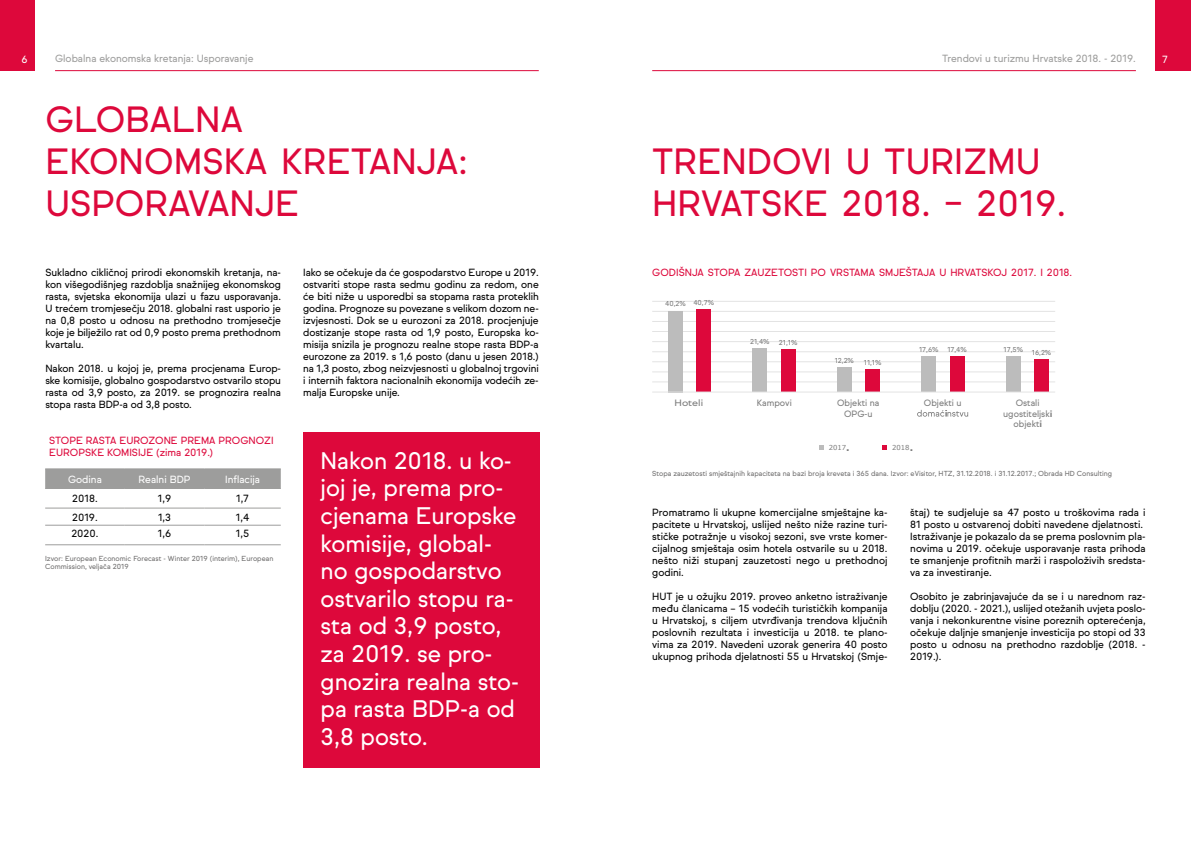
<style>
.page{position:relative;width:1191px;height:842px;background:#fff}
.page>*{position:absolute;margin:0;border:0;box-sizing:border-box;transform-origin:0 0}
.t1{font:35px/42px "Sul Sans";color:#dd083b}
.t2{font:23px/27.6px "Sul Sans";color:#fff}
.t3{font:10px/12px "Sul Sans";color:#000;text-align:justify}
.t4{font:10px/12px "Sul Sans";color:#dd083b}
.t5{font:10px "Sul Sans";color:#9d9d9c}
.t6{font:10px "Sul Sans";color:#fff}
.t7{font:8.8px/10.7px "Sul Sans";color:#7b7b7b;text-align:center}
.t8{font:8.8px "Sul Sans";color:#7b7b7b;scale:1.17 1}
.t9{font:7px/8.4px "Sul Sans";color:#706f6f}
.t10{font:6.8px "Sul Sans";color:#7b7b7b}
.t11{font:6.8px "Verdana";color:#7b7b7b}
.s1{font-size:12.6px}
</style>
<div class="page">
<hr style="left:55px;top:70px;width:484px;height:1px;background:#dd083b">
<hr style="left:652px;top:70px;width:483px;height:1px;background:#dd083b">
<div style="left:0;top:0;width:35px;height:71px;background:#dd083b"></div>
<div style="left:1155px;top:0;width:36px;height:71px;background:#dd083b"></div>
<div style="left:303px;top:432px;width:236px;height:336px;background:#dd083b"></div>
<div style="left:45px;top:470px;width:236px;height:18px;background:#9d9d9c"></div>
<hr style="left:45px;top:469px;width:80px;height:1px;background:#9d9d9c">
<hr style="left:125px;top:469px;width:79px;height:1px;background:#9d9d9c">
<hr style="left:204px;top:469px;width:77px;height:1px;background:#9d9d9c">
<hr style="left:45px;top:488px;width:80px;height:1px;background:#9d9d9c">
<hr style="left:125px;top:488px;width:79px;height:1px;background:#9d9d9c">
<hr style="left:204px;top:488px;width:77px;height:1px;background:#9d9d9c">
<hr style="left:45px;top:508px;width:80px;height:1px;background:#9d9d9c">
<hr style="left:125px;top:508px;width:79px;height:1px;background:#9d9d9c">
<hr style="left:204px;top:508px;width:77px;height:1px;background:#9d9d9c">
<hr style="left:45px;top:525px;width:80px;height:1px;background:#9d9d9c">
<hr style="left:125px;top:525px;width:79px;height:1px;background:#9d9d9c">
<hr style="left:204px;top:525px;width:77px;height:1px;background:#9d9d9c">
<hr style="left:45px;top:544px;width:80px;height:1px;background:#9d9d9c">
<hr style="left:125px;top:544px;width:79px;height:1px;background:#9d9d9c">
<hr style="left:204px;top:544px;width:77px;height:1px;background:#9d9d9c">
<hr style="left:652px;top:301px;width:403px;height:1px;background:#e3e3e3">
<hr style="left:652px;top:311px;width:403px;height:1px;background:#e3e3e3">
<hr style="left:652px;top:321px;width:403px;height:1px;background:#e3e3e3">
<hr style="left:652px;top:331px;width:403px;height:1px;background:#e3e3e3">
<hr style="left:652px;top:341px;width:403px;height:1px;background:#e3e3e3">
<hr style="left:652px;top:352px;width:403px;height:1px;background:#e3e3e3">
<hr style="left:652px;top:362px;width:403px;height:1px;background:#e3e3e3">
<hr style="left:652px;top:372px;width:403px;height:1px;background:#e3e3e3">
<hr style="left:652px;top:382px;width:403px;height:1px;background:#e3e3e3">
<div style="left:1006px;top:357px;width:14px;height:35px;background:#bcbcbc"></div>
<div style="left:921px;top:357px;width:15px;height:35px;background:#bcbcbc"></div>
<div style="left:837px;top:367px;width:14px;height:25px;background:#bcbcbc"></div>
<div style="left:752px;top:349px;width:15px;height:43px;background:#bcbcbc"></div>
<div style="left:668px;top:311px;width:14px;height:81px;background:#bcbcbc"></div>
<div style="left:1034px;top:359px;width:14px;height:33px;background:#dd083b"></div>
<div style="left:950px;top:357px;width:14px;height:35px;background:#dd083b"></div>
<div style="left:865px;top:370px;width:15px;height:22px;background:#dd083b"></div>
<div style="left:781px;top:349px;width:14px;height:43px;background:#dd083b"></div>
<div style="left:696px;top:310px;width:15px;height:82px;background:#dd083b"></div>
<hr style="left:652px;top:392px;width:403px;height:1px;background:#e3e3e3">
<svg style="left:917px;top:410px;width:51px;height:7px"></svg>
<svg style="left:819px;top:445px;width:4px;height:5px"></svg>
<svg style="left:882px;top:445px;width:5px;height:5px"></svg>
<p class="t6" style="left:21px;top:53px;width:8px">6</p>
<p class="t5" style="left:55px;top:52px;width:200px">Globalna ekonomska kretanja: Usporavanje</p>
<p class="t5" style="left:942px;top:52px;width:195px">Trendovi u turizmu Hrvatske 2018. - 2019.</p>
<p class="t6" style="left:1162px;top:53px;width:7px">7</p>
<h1 class="t1" style="left:45px;top:99px;width:424px">GLOBALNA<br>EKONOMSKA KRETANJA:<br>USPORAVANJE</h1>
<p class="t3" style="left:45px;top:266px;width:237px">Sukladno cikličnoj prirodi ekonomskih kretanja, na&shy;kon višegodišnjeg razdoblja snažnijeg ekonomskog rasta, svjetska ekonomija ulazi u fazu usporavanja.<br>U trećem tromjesečju 2018. globalni rast usporio je na 0,8 posto u odnosu na prethodno tromjesečje koje je bilježilo rat od 0,9 posto prema prethodnom kvartalu.</p>
<p class="t3" style="left:45px;top:362px;width:237px">Nakon 2018. u kojoj je, prema procjenama Europ&shy;ske komisije, globalno gospodarstvo ostvarilo stopu rasta od 3,9 posto, za 2019. se prognozira realna stopa rasta BDP-a od 3,8 posto.</p>
<p class="t4" style="left:49px;top:434px;width:226px">STOPE RASTA EUROZONE PREMA PROGNOZI<br>EUROPSKE KOMISIJE (zima 2019.)</p>
<p class="t6" style="left:68px;top:473px;width:35px">Godina</p>
<p class="t6" style="left:138px;top:473px;width:54px">Realni BDP</p>
<p class="t6" style="left:225px;top:473px;width:36px">Inflacija</p>
<p class="t3" style="left:72px;top:493px;width:27px">2018.</p>
<p class="t3" style="left:158px;top:493px;width:15px">1,9</p>
<p class="t3" style="left:236px;top:493px;width:14px">1,7</p>
<p class="t3" style="left:72px;top:511px;width:27px">2019.</p>
<p class="t3" style="left:158px;top:511px;width:15px">1,3</p>
<p class="t3" style="left:236px;top:511px;width:15px">1,4</p>
<p class="t3" style="left:71px;top:527px;width:29px">2020.</p>
<p class="t3" style="left:158px;top:527px;width:15px">1,6</p>
<p class="t3" style="left:236px;top:527px;width:15px">1,5</p>
<p class="t9" style="left:45px;top:554px;width:230px">Izvor: European Economic Forecast - Winter 2019 (interim), European<br>Commission, veljača 2019</p>
<p class="t3" style="left:303px;top:266px;width:237px">Iako se očekuje da će gospodarstvo Europe u 2019. ostvariti stope rasta sedmu godinu za redom, one će biti niže u usporedbi sa stopama rasta proteklih godina. Prognoze su povezane s velikom dozom ne&shy;izvjesnosti. Dok se u eurozoni za 2018. procjenjuje dostizanje stope rasta od 1,9 posto, Europska ko&shy;misija snizila je prognozu realne stope rasta BDP-a eurozone za 2019. s 1,6 posto (danu u jesen 2018.) na 1,3 posto, zbog neizvjesnosti u globalnoj trgovini i internih faktora nacionalnih ekonomija vodećih ze&shy;malja Europske unije.</p>
<h2 class="t2" style="left:320px;top:447px;width:200px">Nakon 2018. u ko&shy;joj je, prema pro&shy;cjenama Europske komisije, global&shy;no gospodarstvo ostvarilo stopu ra&shy;sta od 3,9 posto, za 2019. se pro&shy;gnozira realna sto&shy;pa rasta BDP-a od<br>3,8 posto.</h2>
<h1 class="t1" style="left:652px;top:140px;width:415px">TRENDOVI U TURIZMU<br>HRVATSKE 2018. – 2019.</h1>
<p class="t4" style="left:652px;top:266px;width:421px">GODIŠNJA STOPA ZAUZETOSTI PO VRSTAMA SMJEŠTAJA U HRVATSKOJ 2017. I 2018.</p>
<p class="t10" style="left:665px;top:300px;width:22px">40,2%</p>
<p class="t10" style="left:693px;top:299px;width:22px">40,7%</p>
<p class="t10" style="left:750px;top:337px;width:21px">21,4%</p>
<p class="t10" style="left:779px;top:338px;width:20px">21,1%</p>
<p class="t10" style="left:834px;top:356px;width:21px">12,2%</p>
<p class="t10" style="left:864px;top:358px;width:19px">11,1%</p>
<p class="t10" style="left:919px;top:345px;width:21px">17,6%</p>
<p class="t10" style="left:1003px;top:345px;width:21px">17,5%</p>
<p class="t10" style="left:947px;top:346px;width:21px">17,4%</p>
<p class="t10" style="left:1031px;top:348px;width:21px">16,2%</p>
<p class="t8" style="left:674px;top:398px;width:26px">Hoteli</p>
<p class="t7" style="left:756px;top:397px;width:37px">Kampovi</p>
<p class="t7" style="left:837px;top:397px;width:44px">Objekti na<br>OPG-u</p>
<p class="t7" style="left:924px;top:397px;width:39px">Objekti u</p>
<p class="t7" style="left:1003px;top:397px;width:51px">Ostali ugostiteljski objekti</p>
<p class="t11" style="left:828px;top:444px;width:23px">2017<span class="s1">.</span></p>
<p class="t11" style="left:892px;top:444px;width:23px">2018<span class="s1">.</span></p>
<p class="t9" style="left:652px;top:469px;width:461px">Stopa zauzetosti smještajnih kapaciteta na bazi broja kreveta i 365 dana. Izvor: eVisitor, HTZ, 31.12.2018. i 31.12.2017.; Obrada HD Consulting</p>
<p class="t3" style="left:652px;top:506px;width:237px">Promatramo li ukupne komercijalne smještajne ka&shy;pacitete u Hrvatskoj, uslijed nešto niže razine turi&shy;stičke potražnje u visokoj sezoni, sve vrste komer&shy;cijalnog smještaja osim hotela ostvarile su u 2018. nešto niži stupanj zauzetosti nego u prethodnoj godini.</p>
<p class="t3" style="left:652px;top:590px;width:237px">HUT je u ožujku 2019. proveo anketno istraživanje među članicama – 15 vodećih turističkih kompanija u Hrvatskoj, s ciljem utvrđivanja trendova ključnih poslovnih rezultata i investicija u 2018. te plano&shy;vima za 2019. Navedeni uzorak generira 40 posto ukupnog prihoda djelatnosti 55 u Hrvatskoj (Smje-</p>
<p class="t3" style="left:910px;top:506px;width:237px;text-align:left">štaj) te sudjeluje sa 47 posto u troškovima rada i 81 posto u ostvarenoj dobiti navedene djelatnosti.<br>Istraživanje je pokazalo da se prema poslovnim pla&shy;novima u 2019. očekuje usporavanje rasta prihoda te smanjenje profitnih marži i raspoloživih sredsta&shy;va za investiranje.</p>
<p class="t3" style="left:910px;top:590px;width:237px">Osobito je zabrinjavajuće da se i u narednom raz&shy;doblju (2020. - 2021.), uslijed otežanih uvjeta poslo&shy;vanja i nekonkurentne visine poreznih opterećenja, očekuje daljnje smanjenje investicija po stopi od 33 posto u odnosu na prethodno razdoblje (2018. - 2019.).</p>
</div>
